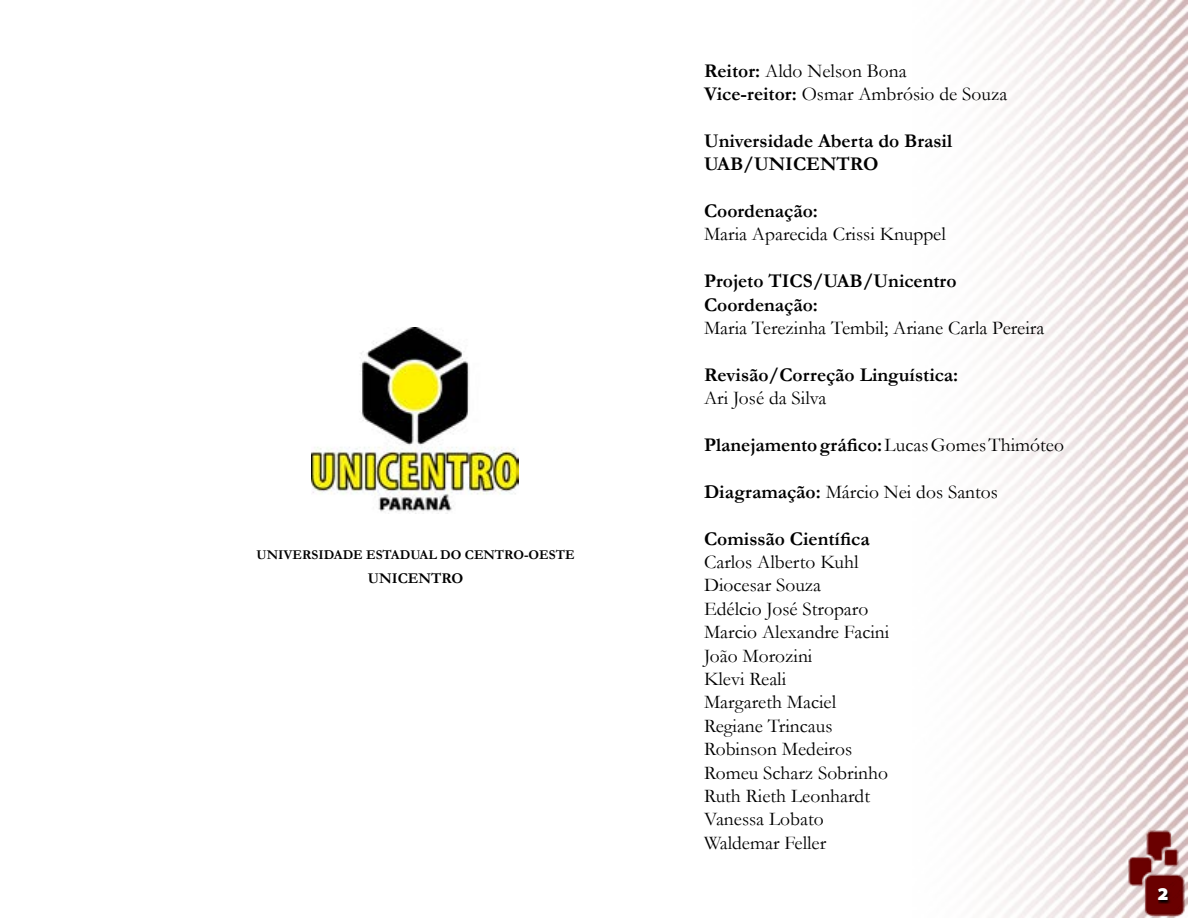
<style>
.page{position:relative;width:1188px;height:918px;background:#fff}
.page>*{position:absolute;margin:0;border:0;box-sizing:border-box;transform-origin:0 0}
.t1{font:19.5px/23.4px "Garamond";color:#000}
.t2{font:700 19.5px/23.4px "Garamond";color:#000}
.t3{font:900 18px "Santana";color:#fff}
.t4{font:700 15px "Garamond";color:#000}
.t5{font:700 13.5px "Garamond";color:#000}
.s1{font-weight:700}
.s2{font-weight:400}
</style>
<div class="page">
<img style="left:985px;top:0;width:203px;height:918px">
<img style="left:1124px;top:827px;width:64px;height:91px">
<svg style="left:1158px;top:889px;width:13px;height:15px"></svg>
<img style="left:312px;top:328px;width:206px;height:186px">
<p class="t5" style="left:257px;top:545px;width:320px">UNIVERSIDADE ESTADUAL DO CENTRO-OESTE</p>
<p class="t4" style="left:368px;top:568px;width:97px">UNICENTRO</p>
<p class="t1" style="left:704px;top:58px;width:305px"><span class="s1">Reitor:</span> Aldo Nelson Bona<br><span class="s1">Vice-reitor:</span> Osmar Ambrósio de Souza</p>
<p class="t2" style="left:704px;top:129px;width:250px">Universidade Aberta do Brasil<br>UAB/UNICENTRO</p>
<p class="t2" style="left:704px;top:199px;width:115px">Coordenação:</p>
<p class="t1" style="left:704px;top:222px;width:243px">Maria Aparecida Crissi Knuppel</p>
<p class="t2" style="left:704px;top:269px;width:254px">Projeto TICS/UAB/Unicentro<br>Coordenação:</p>
<p class="t1" style="left:704px;top:316px;width:342px">Maria Terezinha Tembil; Ariane Carla Pereira</p>
<p class="t2" style="left:704px;top:363px;width:256px">Revisão/Correção Linguística:</p>
<p class="t1" style="left:704px;top:386px;width:124px">Ari José da Silva</p>
<p class="t2" style="left:704px;top:433px;width:362px">Planejamento gráfico: <span class="s2">Lucas Gomes Thimóteo</span></p>
<p class="t1" style="left:704px;top:479px;width:295px"><span class="s1">Diagramação:</span> Márcio Nei dos Santos</p>
<p class="t2" style="left:704px;top:527px;width:167px">Comissão Científica</p>
<p class="t1" style="left:704px;top:550px;width:187px">Carlos Alberto Kuhl<br>Diocesar Souza<br>Edélcio José Stroparo<br>Marcio Alexandre Facini<br>João Morozini<br>Klevi Reali<br>Margareth Maciel<br>Regiane Trincaus<br>Robinson Medeiros<br>Romeu Scharz Sobrinho<br>Ruth Rieth Leonhardt<br>Vanessa Lobato<br>Waldemar Feller</p>
<p class="t3" style="left:1157px;top:884px;width:13px">2</p>
</div>
